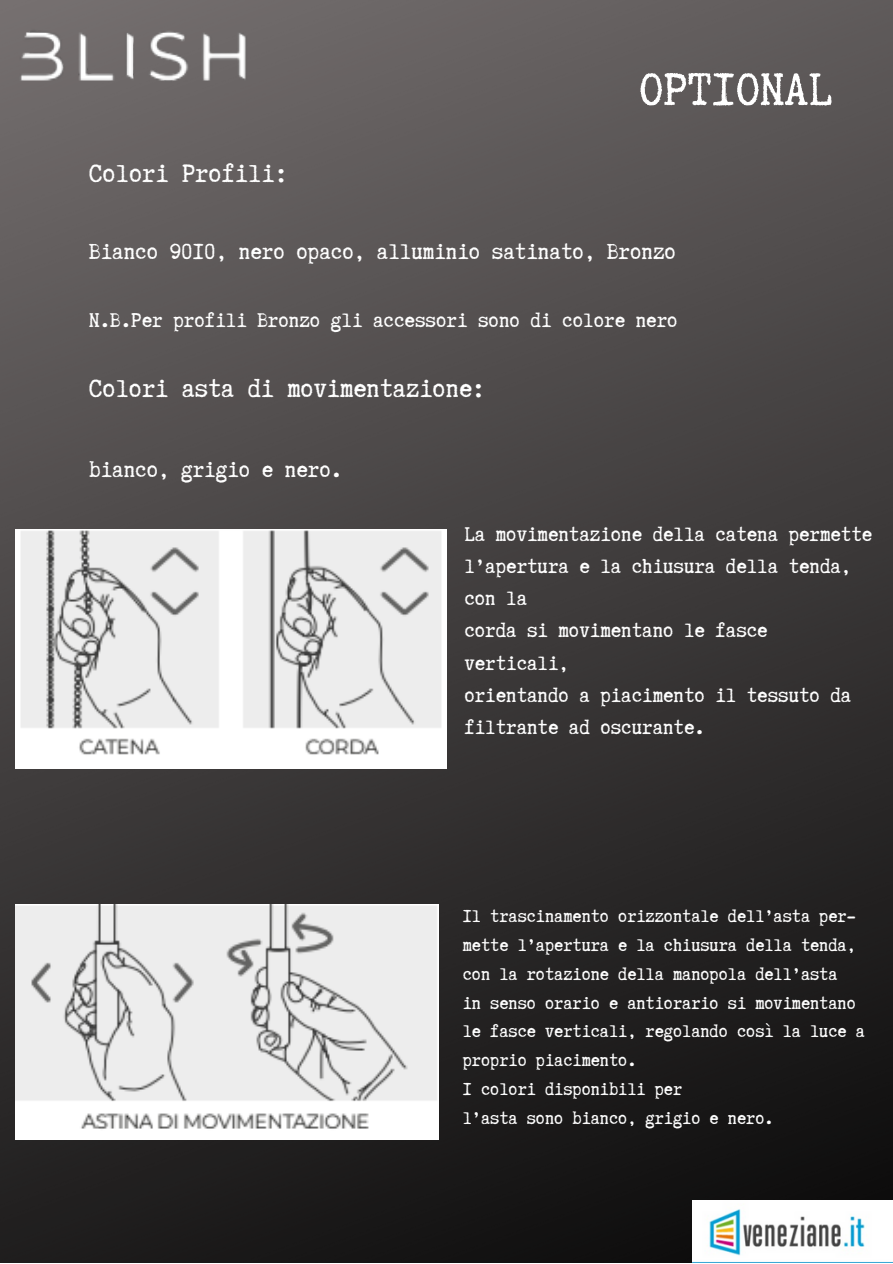
<style>
.page{position:relative;width:893px;height:1264px;background:#fff}
.page>*{position:absolute;margin:0;border:0;box-sizing:border-box;transform-origin:0 0}
.t1{font:54.3px "Truetypewriter Polygl OTT";color:#fff}
.t2{font:29.85px "Truetypewriter Polygl OTT";color:#fff}
.t3{font:29.7px "Truetypewriter Polygl OTT";color:#fff}
.t4{font:25.95px "Truetypewriter Polygl OTT";color:#fff}
.t5{font:23.7px "Truetypewriter Polygl OTT";color:#fff}
.t6{font:23.55px/32.2px "Truetypewriter Polygl OTT";color:#fff}
.t7{font:20.55px/28.8px "Truetypewriter Polygl OTT";color:#fff}
</style>
<div class="page">
<img style="left:0;top:0;width:892px;height:1262px">
<img style="left:692px;top:1200px;width:200px;height:62px">
<img style="left:0;top:0;width:272px;height:100px">
<img style="left:16px;top:529px;width:430px;height:239px">
<img style="left:16px;top:904px;width:422px;height:235px">
<h2 class="t2" style="left:89px;top:158px;width:200px">Colori Profili:</h2>
<h1 class="t1" style="left:639px;top:61px;width:195px">OPTIONAL</h1>
<p class="t4" style="left:89px;top:238px;width:588px">Bianco 9010, nero opaco, alluminio satinato, Bronzo</p>
<p class="t5" style="left:89px;top:308px;width:590px">N.B.Per profili Bronzo gli accessori sono di colore nero</p>
<h3 class="t3" style="left:89px;top:373px;width:397px">Colori asta di movimentazione:</h3>
<p class="t4" style="left:89px;top:456px;width:254px">bianco, grigio e nero.</p>
<p class="t6" style="left:464px;top:517px;width:409px">La movimentazione della catena permette l’apertura e la chiusura della tenda, con la<br>corda si movimentano le fasce verticali,<br>orientando a piacimento il tessuto da filtrante ad oscurante.</p>
<p class="t7" style="left:463px;top:901px;width:403px">Il trascinamento orizzontale dell’asta per&shy;mette l’apertura e la chiusura della tenda, con la rotazione della manopola dell’asta<br>in senso orario e antiorario si movimentano le fasce verticali, regolando così la luce a proprio piacimento.<br>I colori disponibili per<br>l’asta sono bianco, grigio e nero.</p>
</div>
